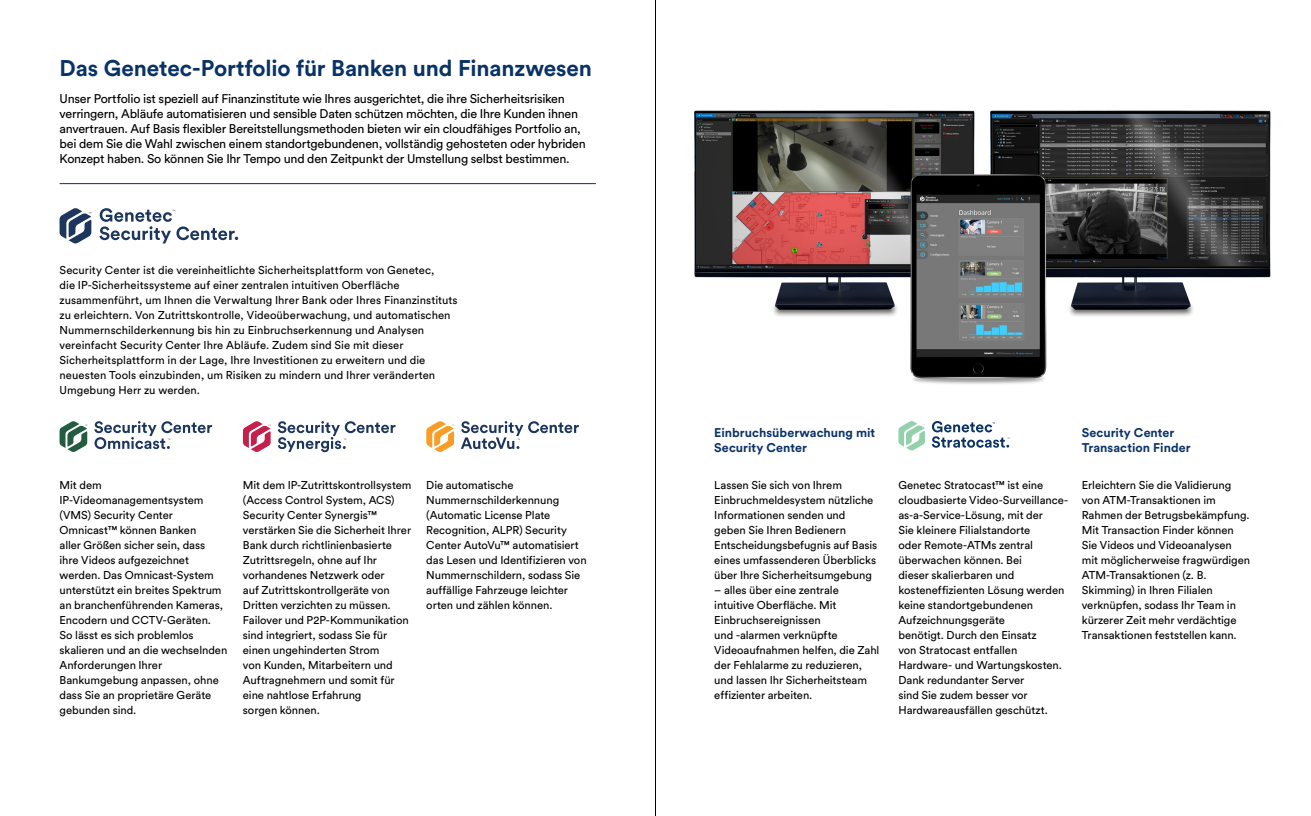
<style>
.page{position:relative;width:1311px;height:816px;background:#fff}
.page>*{position:absolute;margin:0;border:0;box-sizing:border-box;transform-origin:0 0}
.Heading_2__after{font:700 22.5px "Circular Pro";letter-spacing:-.005em;color:#093266}
.Body_Text{font:12.5px/15px "Circular Pro";letter-spacing:-.02em;color:#000}
.Heading_4{font:700 12.5px/15px "Circular Pro";color:#093266}
.Body_Text-2{font:11.25px/15px "Circular Pro";letter-spacing:-.005em;color:#000}
</style>
<div class="page">
<img style="left:694px;top:110px;width:281px;height:206px">
<img style="left:990px;top:110px;width:281px;height:206px">
<img style="left:899px;top:167px;width:157px;height:217px">
<svg style="left:461px;top:421px;width:118px;height:28px"></svg>
<svg style="left:426px;top:421px;width:28px;height:31px"></svg>
<svg style="left:898px;top:421px;width:27px;height:29px"></svg>
<svg style="left:931px;top:421px;width:78px;height:26px"></svg>
<svg style="left:60px;top:208px;width:31px;height:35px"></svg>
<svg style="left:99px;top:208px;width:139px;height:35px"></svg>
<svg style="left:60px;top:421px;width:27px;height:31px"></svg>
<svg style="left:94px;top:421px;width:118px;height:28px"></svg>
<svg style="left:278px;top:421px;width:117px;height:31px"></svg>
<svg style="left:243px;top:421px;width:28px;height:31px"></svg>
<hr style="left:60px;top:183px;width:536px;height:1px;background:#093266">
<hr style="left:655px;top:0;width:1px;height:815px;background:#000">
<p class="Heading_2__after" style="left:60px;top:52px;width:534px">Das Genetec-Portfolio für Banken und Finanzwesen</p>
<p class="Body_Text" style="left:60px;top:90px;width:528px">Unser Portfolio ist speziell auf Finanzinstitute wie Ihres ausgerichtet, die ihre Sicherheitsrisiken verringern, Abläufe automatisieren und sensible Daten schützen möchten, die Ihre Kunden ihnen anvertrauen. Auf Basis flexibler Bereitstellungsmethoden bieten wir ein cloudfähiges Portfolio an, bei dem Sie die Wahl zwischen einem standortgebundenen, vollständig gehosteten oder hybriden Konzept haben. So können Sie Ihr Tempo und den Zeitpunkt der Umstellung selbst bestimmen.</p>
<p class="Body_Text-2" style="left:60px;top:262px;width:400px">Security Center ist die vereinheitlichte Sicherheitsplattform von Genetec,<br>die IP-Sicherheitssysteme auf einer zentralen intuitiven Oberfläche zusammenführt, um Ihnen die Verwaltung Ihrer Bank oder Ihres Finanzinstituts zu erleichtern. Von Zutrittskontrolle, Videoüberwachung, und automatischen Nummernschilderkennung bis hin zu Einbruchserkennung und Analysen vereinfacht Security Center Ihre Abläufe. Zudem sind Sie mit dieser Sicherheitsplattform in der Lage, Ihre Investitionen zu erweitern und die neuesten Tools einzubinden, um Risiken zu mindern und Ihrer veränderten Umgebung Herr zu werden.</p>
<p class="Heading_4" style="left:714px;top:424px;width:162px">Einbruchsüberwachung mit<br>Security Center</p>
<p class="Body_Text-2" style="left:714px;top:476px;width:165px">Lassen Sie sich von Ihrem<br>Einbruchmeldesystem nützliche<br>Informationen senden und geben Sie Ihren Bedienern<br>Entscheidungsbefugnis auf Basis eines umfassenderen Überblicks über Ihre Sicherheitsumgebung</p>
<p class="Body_Text-2" style="left:714px;top:581px;width:167px">– alles über eine zentrale intuitive Oberfläche. Mit<br>Einbruchsereignissen<br>und -alarmen verknüpfte<br>Videoaufnahmen helfen, die Zahl der Fehlalarme zu reduzieren, und lassen Ihr Sicherheitsteam effizienter arbeiten.</p>
<p class="Body_Text-2" style="left:60px;top:476px;width:169px">Mit dem<br>IP-Videomanagementsystem (VMS) Security Center<br>Omnicast™ können Banken<br>aller Größen sicher sein, dass ihre Videos aufgezeichnet werden. Das Omnicast-System unterstützt ein breites Spektrum an branchenführenden Kameras,<br>Encodern und CCTV-Geräten.<br>So lässt es sich problemlos skalieren und an die wechselnden<br>Anforderungen Ihrer<br>Bankumgebung anpassen, ohne dass Sie an proprietäre Geräte gebunden sind.</p>
<p class="Body_Text-2" style="left:898px;top:476px;width:171px">Genetec Stratocast™ ist eine cloudbasierte Video-Surveillance&shy;as-a-Service-Lösung, mit der<br>Sie kleinere Filialstandorte<br>oder Remote-ATMs zentral überwachen können. Bei<br>dieser skalierbaren und kosteneffizienten Lösung werden keine standortgebundenen<br>Aufzeichnungsgeräte<br>benötigt. Durch den Einsatz<br>von Stratocast entfallen<br>Hardware- und Wartungskosten.<br>Dank redundanter Server<br>sind Sie zudem besser vor<br>Hardwareausfällen geschützt.</p>
<p class="Body_Text-2" style="left:243px;top:476px;width:170px">Mit dem IP-Zutrittskontrollsystem (Access Control System, ACS)<br>Security Center Synergis™ verstärken Sie die Sicherheit Ihrer<br>Bank durch richtlinienbasierte<br>Zutrittsregeln, ohne auf Ihr vorhandenes Netzwerk oder<br>auf Zutrittskontrollgeräte von<br>Dritten verzichten zu müssen.<br>Failover und P2P-Kommunikation sind integriert, sodass Sie für einen ungehinderten Strom<br>von Kunden, Mitarbeitern und<br>Auftragnehmern und somit für eine nahtlose Erfahrung<br>sorgen können.</p>
<p class="Body_Text-2" style="left:426px;top:476px;width:162px">Die automatische<br>Nummernschilderkennung (Automatic License Plate<br>Recognition, ALPR) Security<br>Center AutoVu™ automatisiert das Lesen und Identifizieren von<br>Nummernschildern, sodass Sie auffällige Fahrzeuge leichter orten und zählen können.</p>
<p class="Heading_4" style="left:1081px;top:424px;width:110px">Security Center<br>Transaction Finder</p>
<p class="Body_Text-2" style="left:1081px;top:476px;width:170px">Erleichtern Sie die Validierung von ATM-Transaktionen im<br>Rahmen der Betrugsbekämpfung.<br>Mit Transaction Finder können<br>Sie Videos und Videoanalysen mit möglicherweise fragwürdigen<br>ATM-Transaktionen (z. B.<br>Skimming) in Ihren Filialen verknüpfen, sodass Ihr Team in kürzerer Zeit mehr verdächtige<br>Transaktionen feststellen kann.</p>
</div>
